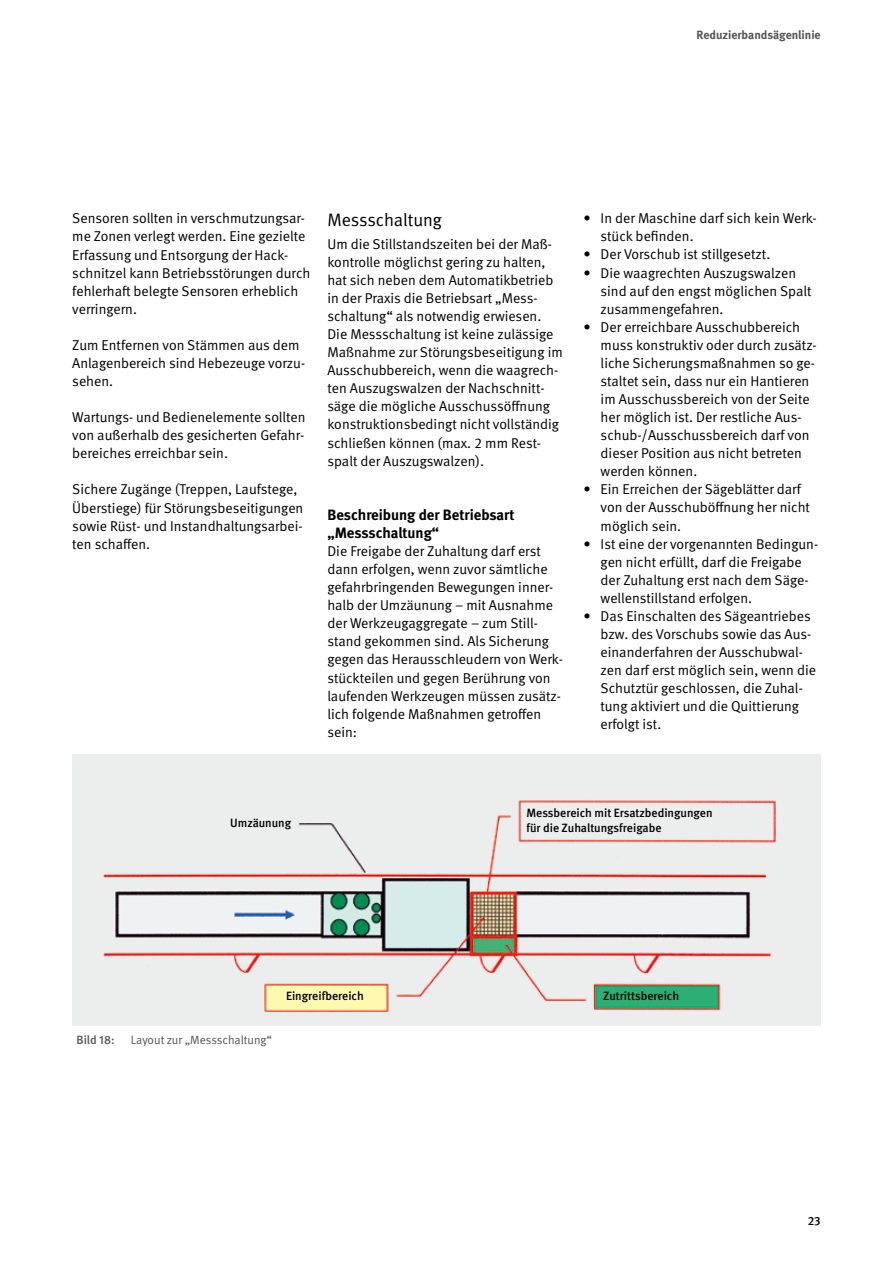
<style>
.page{position:relative;width:893px;height:1263px;background:#fff}
.page>*{position:absolute;margin:0;border:0;box-sizing:border-box;transform-origin:0 0}
.t1{font:18px "DGUV Meta";letter-spacing:-.005em;color:#000}
.t2{font:700 15px/18px "DGUV Meta";color:#000}
.t3{font:14.25px/18px "DGUV Meta";color:#000}
.t4{font:500 12px/15px "DGUV Meta";color:#000}
.t5{font:12px "DGUV Meta";letter-spacing:-.005em;color:#565656}
.t6{font:700 12px "DGUV Meta";color:#565656}
.t7{font:500 12px "DGUV Meta";color:#565656}
</style>
<div class="page">
<img style="left:72px;top:755px;width:749px;height:271px">
<p class="t6" style="left:697px;top:28px;width:126px">Reduzierbandsägenlinie</p>
<p class="t3" style="left:72px;top:210px;width:240px">Sensoren sollten in verschmutzungsar&shy;me Zonen verlegt werden. Eine gezielte Erfassung und Entsorgung der Hack&shy;schnitzel kann Betriebsstörungen durch fehlerhaft belegte Sensoren erheblich verringern.</p>
<p class="t3" style="left:72px;top:336px;width:234px">Zum Entfernen von Stämmen aus dem<br>Anlagenbereich sind Hebezeuge vorzu&shy;sehen.</p>
<p class="t3" style="left:72px;top:409px;width:235px;text-align:justify">Wartungs- und Bedienelemente sollten von außerhalb des gesicherten Gefahr&shy;bereiches erreichbar sein.</p>
<p class="t3" style="left:72px;top:481px;width:233px">Sichere Zugänge (Treppen, Laufstege, Überstiege) für Störungsbeseitigungen sowie Rüst- und Instandhaltungsarbei&shy;ten schaffen.</p>
<p class="t1" style="left:327px;top:210px;width:116px">Messschaltung</p>
<p class="t3" style="left:327px;top:235px;width:237px">Um die Stillstandszeiten bei der Maß&shy;kontrolle möglichst gering zu halten, hat sich neben dem Automatikbetrieb in der Praxis die Betriebsart „Mess&shy;schaltung“ als notwendig erwiesen.<br>Die Messschaltung ist keine zulässige Maßnahme zur Störungsbeseitigung im Ausschubbereich, wenn die waagrech&shy;ten Auszugswalzen der Nachschnitt&shy;säge die mögliche Ausschussöffnung konstruktionsbedingt nicht vollständig schließen können (max. 2 mm Rest&shy;spalt der Auszugswalzen).</p>
<p class="t2" style="left:327px;top:506px;width:189px">Beschreibung der Betriebsart „Messschaltung“</p>
<p class="t3" style="left:327px;top:542px;width:237px">Die Freigabe der Zuhaltung darf erst dann erfolgen, wenn zuvor sämtliche gefahrbringenden Bewegungen inner&shy;halb der Umzäunung – mit Ausnahme der Werkzeugaggregate – zum Still&shy;stand gekommen sind. Als Sicherung gegen das Herausschleudern von Werk&shy;stückteilen und gegen Berührung von laufenden Werkzeugen müssen zusätz&shy;lich folgende Maßnahmen getroffen sein:</p>
<p class="t3" style="left:601px;top:210px;width:218px;text-indent:-17px">• In der Maschine darf sich kein Werk&shy;stück befinden.</p>
<p class="t3" style="left:584px;top:246px;width:188px">• Der Vorschub ist stillgesetzt.</p>
<p class="t3" style="left:601px;top:264px;width:212px;text-indent:-17px">• Die waagrechten Auszugswalzen sind auf den engst möglichen Spalt zusammengefahren.</p>
<p class="t3" style="left:601px;top:318px;width:216px;text-indent:-17px">• Der erreichbare Ausschubbereich muss konstruktiv oder durch zusätz&shy;liche Sicherungsmaßnahmen so ge&shy;staltet sein, dass nur ein Hantieren im Ausschussbereich von der Seite her möglich ist. Der restliche Aus&shy;schub-/Ausschussbereich darf von dieser Position aus nicht betreten werden können.</p>
<p class="t3" style="left:601px;top:481px;width:211px;text-indent:-17px">• Ein Erreichen der Sägeblätter darf von der Ausschuböffnung her nicht möglich sein.</p>
<p class="t3" style="left:601px;top:535px;width:219px;text-indent:-17px">• Ist eine der vorgenannten Bedingun&shy;gen nicht erfüllt, darf die Freigabe der Zuhaltung erst nach dem Säge&shy;wellenstillstand erfolgen.</p>
<p class="t3" style="left:601px;top:607px;width:217px;text-indent:-17px">• Das Einschalten des Sägeantriebes bzw. des Vorschubs sowie das Aus&shy;einanderfahren der Ausschubwal&shy;zen darf erst möglich sein, wenn die<br>Schutztür geschlossen, die Zuhal&shy;tung aktiviert und die Quittierung erfolgt ist.</p>
<p class="t4" style="left:230px;top:815px;width:62px">Umzäunung</p>
<p class="t4" style="left:526px;top:806px;width:188px">Messbereich mit Ersatzbedingungen für die Zuhaltungsfreigabe</p>
<p class="t7" style="left:77px;top:1033px;width:40px">Bild 18:</p>
<p class="t5" style="left:131px;top:1033px;width:143px">Layout zur „Messschaltung“</p>
<p class="t4" style="left:286px;top:989px;width:79px">Eingreifbereich</p>
<p class="t4" style="left:603px;top:988px;width:77px">Zutrittsbereich</p>
<p class="t4" style="left:808px;top:1213px;width:15px">23</p>
</div>
